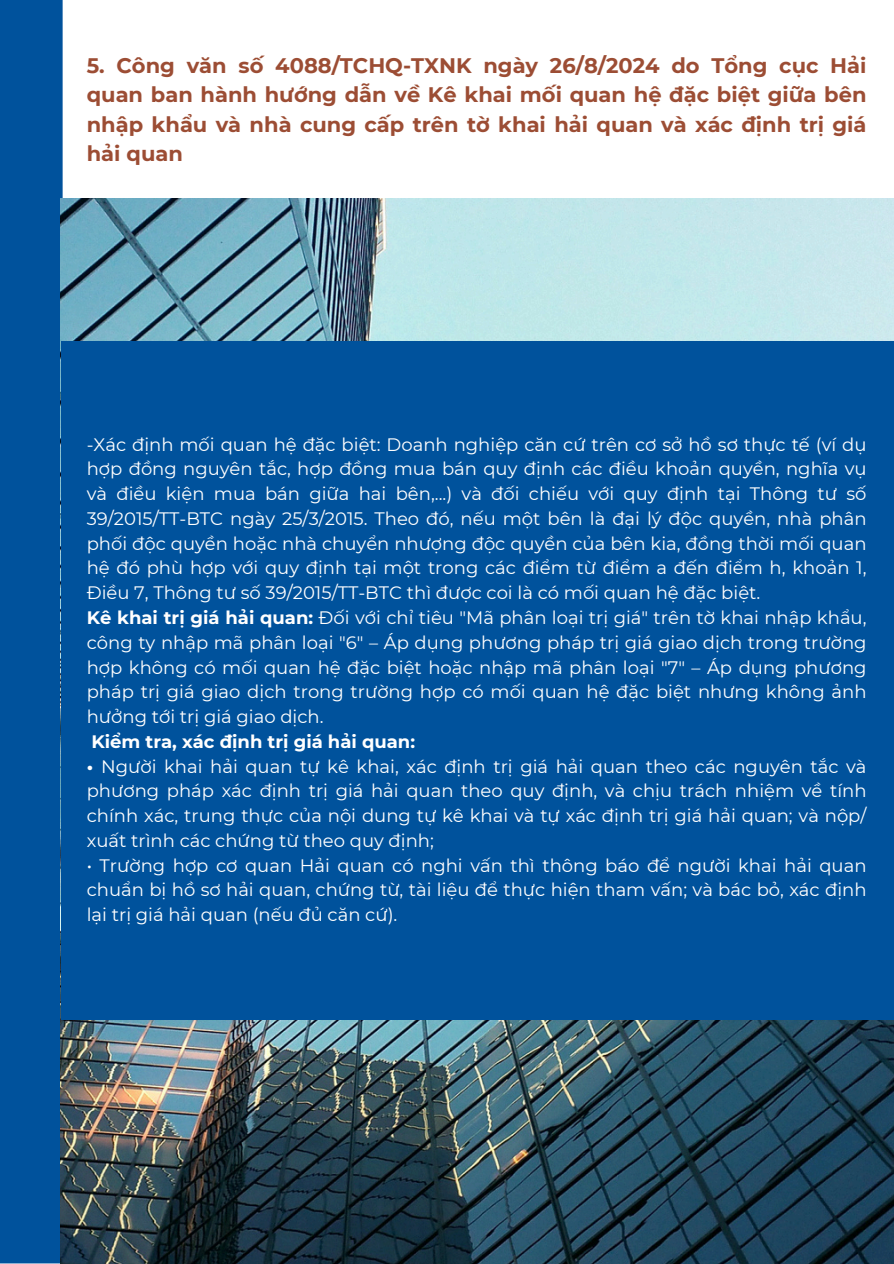
<style>
.page{position:relative;width:894px;height:1264px;background:#fff}
.page>*{position:absolute;margin:0;border:0;box-sizing:border-box;transform-origin:0 0}
.t1{font:700 21px/29.2px "Montserrat";color:#9c4d34;text-align:justify}
.t2{font:18px/24.8px "Montserrat";color:#fff;text-align:justify}
.t3{font:700 18px "Montserrat";color:#fff}
.s1{font-weight:700}
</style>
<div class="page">
<div style="left:0;top:0;width:63px;height:1263px;background:#00529c"></div>
<img style="left:61px;top:198px;width:832px;height:1065px">
<div style="left:61px;top:340px;width:832px;height:679px;background:#00529c"></div>
<p class="t1" style="left:87px;top:51px;width:781px">5. Công văn số 4088/TCHQ-TXNK ngày 26/8/2024 do Tổng cục Hải quan ban hành hướng dẫn về Kê khai mối quan hệ đặc biệt giữa bên nhập khẩu và nhà cung cấp trên tờ khai hải quan và xác định trị giá hải quan</p>
<p class="t2" style="left:87px;top:432px;width:781px">-Xác định mối quan hệ đặc biệt: Doanh nghiệp căn cứ trên cơ sở hồ sơ thực tế (ví dụ hợp đồng nguyên tắc, hợp đồng mua bán quy định các điều khoản quyền, nghĩa vụ và điều kiện mua bán giữa hai bên,...) và đối chiếu với quy định tại Thông tư số 39/2015/TT-BTC ngày 25/3/2015. Theo đó, nếu một bên là đại lý độc quyền, nhà phân phối độc quyền hoặc nhà chuyển nhượng độc quyền của bên kia, đồng thời mối quan hệ đó phù hợp với quy định tại một trong các điểm từ điểm a đến điểm h, khoản 1, Điều 7, Thông tư số 39/2015/TT-BTC thì được coi là có mối quan hệ đặc biệt.</p>
<p class="t2" style="left:87px;top:605px;width:781px"><span class="s1">Kê khai trị giá hải quan:</span> Đối với chỉ tiêu "Mã phân loại trị giá" trên tờ khai nhập khẩu, công ty nhập mã phân loại "6" – Áp dụng phương pháp trị giá giao dịch trong trường hợp không có mối quan hệ đặc biệt hoặc nhập mã phân loại "7" – Áp dụng phương pháp trị giá giao dịch trong trường hợp có mối quan hệ đặc biệt nhưng không ảnh hưởng tới trị giá giao dịch.</p>
<p class="t3" style="left:91px;top:730px;width:325px">Kiểm tra, xác định trị giá hải quan:</p>
<p class="t2" style="left:87px;top:753px;width:781px"><span class="s1">•</span> Người khai hải quan tự kê khai, xác định trị giá hải quan theo các nguyên tắc và phương pháp xác định trị giá hải quan theo quy định, và chịu trách nhiệm về tính chính xác, trung thực của nội dung tự kê khai và tự xác định trị giá hải quan; và nộp/ xuất trình các chứng từ theo quy định;</p>
<p class="t2" style="left:87px;top:852px;width:781px">• Trường hợp cơ quan Hải quan có nghi vấn thì thông báo để người khai hải quan chuẩn bị hồ sơ hải quan, chứng từ, tài liệu để thực hiện tham vấn; và bác bỏ, xác định lại trị giá hải quan (nếu đủ căn cứ).</p>
</div>
